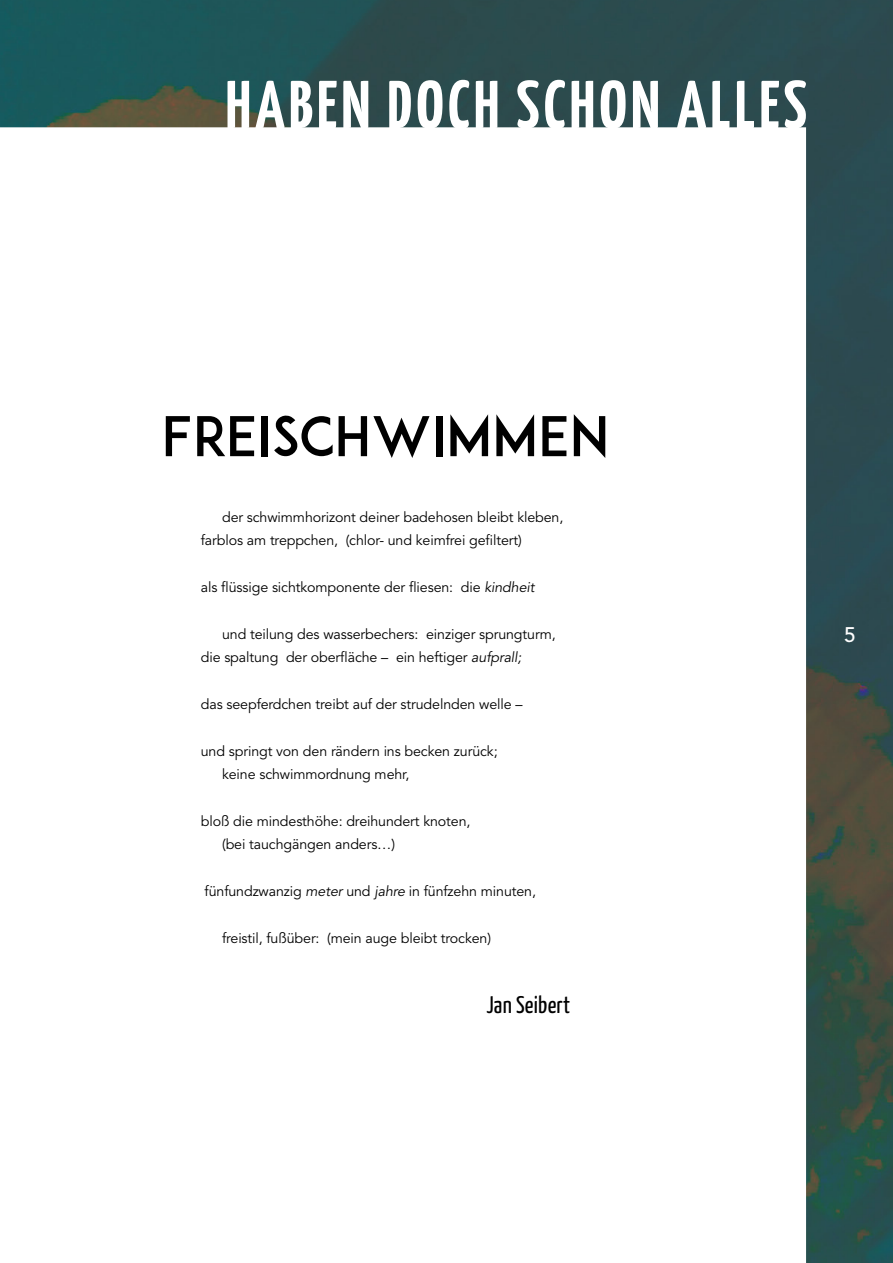
<style>
.page{position:relative;width:893px;height:1263px;background:#fff}
.page>*{position:absolute;margin:0;border:0;box-sizing:border-box;transform-origin:0 0}
.t1{font:700 67.5px "Yanone Kaffeesatz";letter-spacing:.06em;color:#fff}
.t2{font:54px "ADAM.CGPRO";color:#000}
.t3{font:24px "Yanone Kaffeesatz";color:#000}
.t4{font:500 21px "Avenir";color:#fff}
.t5{font:14.25px/23.4px "Avenir";letter-spacing:-.01em;color:#000}
.s1{font-style:italic}
</style>
<div class="page">
<img style="left:0;top:0;width:893px;height:1263px">
<h1 class="t1" style="left:225px;top:63px;width:583px">HABEN DOCH SCHON ALLES</h1>
<h2 class="t2" style="left:162px;top:403px;width:449px">FREISCHWIMMEN</h2>
<p class="t5" style="left:201px;top:506px;width:364px;text-indent:21px">der schwimmhorizont deiner badehosen bleibt kleben, farblos am treppchen, (chlor- und keimfrei gefiltert)</p>
<p class="t5" style="left:201px;top:576px;width:335px">als flüssige sichtkomponente der fliesen: die <span class="s1">kindheit</span></p>
<p class="t5" style="left:201px;top:622px;width:357px;text-indent:21px">und teilung des wasserbechers: einziger sprungturm, die spaltung der oberfläche – ein heftiger <span class="s1">aufprall;</span></p>
<p class="t5" style="left:201px;top:693px;width:323px">das seepferdchen treibt auf der strudelnden welle –</p>
<p class="t5" style="left:222px;top:739px;width:277px;text-indent:-21px">und springt von den rändern ins becken zurück; keine schwimmordnung mehr,</p>
<p class="t5" style="left:222px;top:810px;width:250px;text-indent:-21px">bloß die mindesthöhe: dreihundert knoten, (bei tauchgängen anders…)</p>
<p class="t5" style="left:205px;top:880px;width:333px">fünfundzwanzig <span class="s1">meter</span> und <span class="s1">jahre</span> in fünfzehn minuten,</p>
<p class="t5" style="left:222px;top:926px;width:271px">freistil, fußüber: (mein auge bleibt trocken)</p>
<h3 class="t3" style="left:486px;top:990px;width:85px">Jan Seibert</h3>
<h3 class="t4" style="left:844px;top:622px;width:13px">5</h3>
</div>
